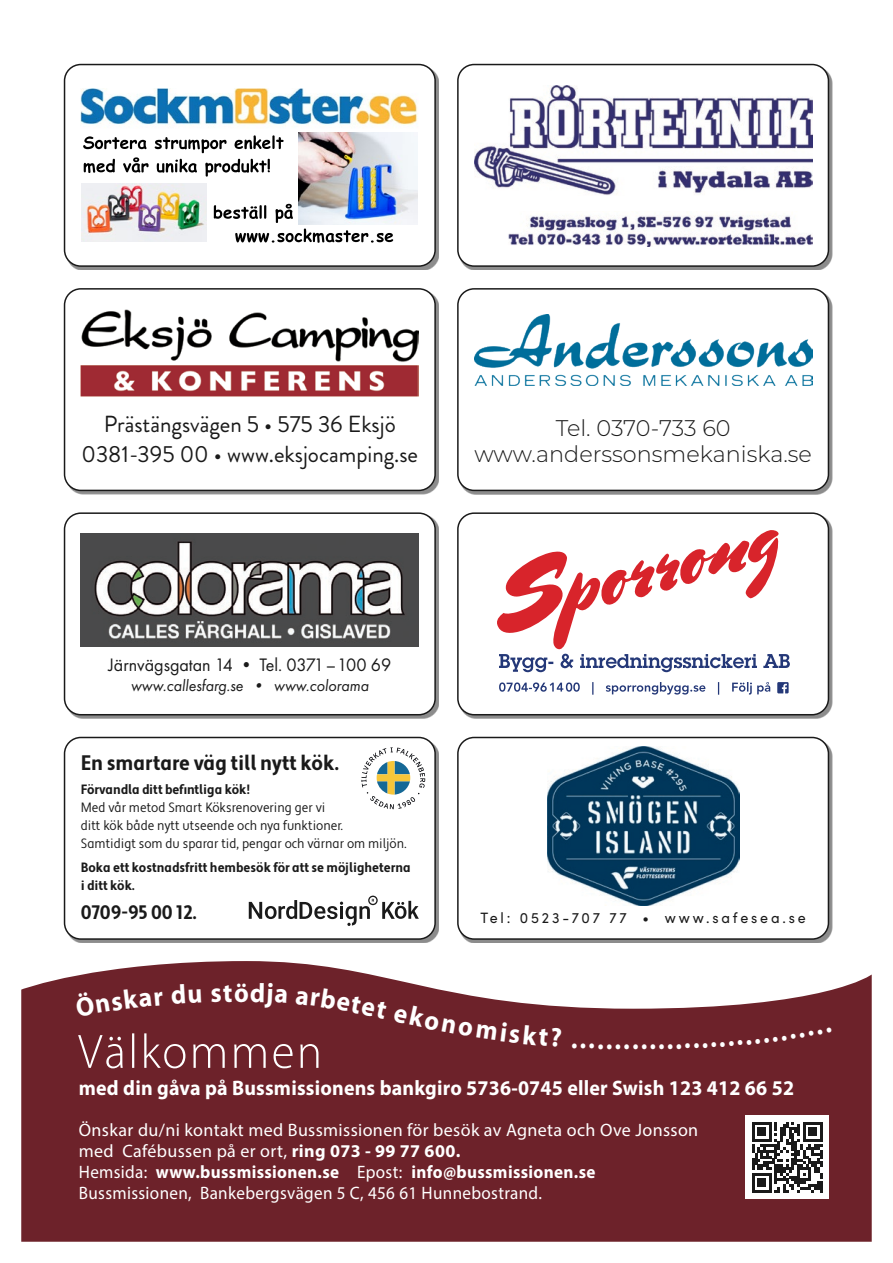
<style>
.page{position:relative;width:893px;height:1263px;background:#fff}
.page>*{position:absolute;margin:0;border:0;box-sizing:border-box;transform-origin:0 0}
.t1{font:700 27px "Myriad";color:#fff;scale:.95 1}
.t2{font:23.25px/30px "Brandon Grotesque";color:#1a1a1a;text-align:center}
.t3{font:300 22.65px/26.7px "Montserrat";color:#1a1a1a;text-align:center}
.t4{font:700 21px "Myriad Pro";letter-spacing:.01em;color:#fff;scale:.95 1}
.t5{font:700 condensed 21px "Apertura";color:#1a1a1a}
.t6{font:700 condensed 19.5px "Apertura";color:#1a1a1a}
.t7{font:18.75px "Futura PT";color:#1a1a1a;scale:.96 1}
.t8{font:18px/21px "Myriad Pro";letter-spacing:.02em;color:#fff}
.t9{font:italic 16.5px "Futura PT";color:#1a1a1a;scale:.96 1}
.t10{font:15px "Sofia Pro";letter-spacing:.2em;color:#1a1a1a;scale:.95 1}
.t11{font:condensed 13.5px/18px "Apertura";color:#1a1a1a}
.t12{font:700 condensed 13.5px/18px "Apertura";color:#1a1a1a}
.s1{font-weight:700}
</style>
<div class="page">
<svg style="left:21px;top:961px;width:851px;height:281px;background:#7c3940"></svg>
<svg style="left:78px;top:1033px;width:240px;height:35px;background:#84454c"></svg>
<div style="left:745px;top:1115px;width:84px;height:84px;background:#fff"></div>
<svg style="left:752px;top:1122px;width:70px;height:70px"></svg>
<div style="left:67px;top:67px;width:372px;height:203px;background:#1a1a1a;opacity:.5"></div>
<div style="left:65px;top:65px;width:370px;height:201px;background:#fff;border-radius:16px"></div>
<div style="left:64px;top:64px;width:372px;height:203px;border:2px solid #1a1a1a;border-radius:16px"></div>
<div style="left:67px;top:291px;width:372px;height:203px;background:#1a1a1a;opacity:.5"></div>
<div style="left:65px;top:289px;width:370px;height:201px;background:#fff;border-radius:16px"></div>
<div style="left:64px;top:288px;width:372px;height:203px;border:2px solid #1a1a1a;border-radius:16px"></div>
<div style="left:67px;top:515px;width:372px;height:204px;background:#1a1a1a;opacity:.5"></div>
<div style="left:65px;top:513px;width:370px;height:202px;background:#fff;border-radius:16px"></div>
<div style="left:64px;top:512px;width:372px;height:203px;border:2px solid #1a1a1a;border-radius:16px"></div>
<div style="left:67px;top:740px;width:372px;height:203px;background:#1a1a1a;opacity:.5"></div>
<div style="left:65px;top:737px;width:370px;height:202px;background:#fff;border-radius:16px"></div>
<div style="left:64px;top:737px;width:372px;height:203px;border:2px solid #1a1a1a;border-radius:16px"></div>
<div style="left:460px;top:67px;width:372px;height:203px;background:#1a1a1a;opacity:.5"></div>
<div style="left:458px;top:65px;width:370px;height:201px;background:#fff;border-radius:16px"></div>
<div style="left:457px;top:64px;width:372px;height:203px;border:2px solid #1a1a1a;border-radius:16px"></div>
<div style="left:460px;top:291px;width:372px;height:203px;background:#1a1a1a;opacity:.5"></div>
<div style="left:458px;top:289px;width:370px;height:201px;background:#fff;border-radius:16px"></div>
<div style="left:457px;top:288px;width:372px;height:203px;border:2px solid #1a1a1a;border-radius:16px"></div>
<div style="left:460px;top:515px;width:372px;height:204px;background:#1a1a1a;opacity:.5"></div>
<div style="left:458px;top:513px;width:370px;height:202px;background:#fff;border-radius:16px"></div>
<div style="left:457px;top:512px;width:372px;height:203px;border:2px solid #1a1a1a;border-radius:16px"></div>
<div style="left:460px;top:740px;width:372px;height:203px;background:#1a1a1a;opacity:.5"></div>
<div style="left:458px;top:737px;width:370px;height:202px;background:#fff;border-radius:16px"></div>
<div style="left:457px;top:737px;width:372px;height:203px;border:2px solid #1a1a1a;border-radius:16px"></div>
<img style="left:81px;top:88px;width:337px;height:57px">
<img style="left:81px;top:183px;width:126px;height:58px">
<svg style="left:83px;top:136px;width:64px;height:13px"></svg>
<svg style="left:155px;top:137px;width:72px;height:16px"></svg>
<svg style="left:235px;top:135px;width:49px;height:14px"></svg>
<svg style="left:84px;top:159px;width:31px;height:14px"></svg>
<svg style="left:123px;top:157px;width:26px;height:16px"></svg>
<svg style="left:157px;top:159px;width:40px;height:14px"></svg>
<svg style="left:205px;top:159px;width:65px;height:18px"></svg>
<img style="left:298px;top:132px;width:120px;height:93px">
<svg style="left:214px;top:204px;width:179px;height:39px"></svg>
<img style="left:474px;top:85px;width:338px;height:110px">
<img style="left:508px;top:215px;width:304px;height:31px">
<img style="left:547px;top:746px;width:192px;height:160px">
<img style="left:81px;top:534px;width:338px;height:113px">
<img style="left:474px;top:315px;width:338px;height:71px">
<img style="left:81px;top:309px;width:338px;height:87px">
<svg style="left:497px;top:530px;width:293px;height:142px"></svg>
<svg style="left:499px;top:682px;width:271px;height:13px"></svg>
<svg style="left:777px;top:682px;width:12px;height:11px"></svg>
<svg style="left:361px;top:747px;width:64px;height:62px"></svg>
<svg style="left:249px;top:896px;width:170px;height:30px"></svg>
<div style="left:74px;top:988px;width:89px;height:29px;background:#6d222a"></div>
<svg style="left:171px;top:984px;width:30px;height:20px"></svg>
<svg style="left:211px;top:985px;width:21px;height:17px"></svg>
<svg style="left:251px;top:982px;width:36px;height:26px"></svg>
<div style="left:296px;top:988px;width:91px;height:31px;background:#6d222a"></div>
<div style="left:393px;top:1006px;width:168px;height:41px;background:#6d222a"></div>
<svg style="left:572px;top:1043px;width:49px;height:6px"></svg>
<div style="left:651px;top:1027px;width:181px;height:22px;background:#6d222a"></div>
<p class="t2" style="left:82px;top:409px;width:338px">Prästängsvägen 5 • 575 36 Eksjö<br>0381-395 00 • www.eksjocamping.se</p>
<p class="t3" style="left:474px;top:414px;width:339px">Tel. 0370-733 60 www.anderssonsmekaniska.se</p>
<p class="t7" style="left:108px;top:654px;width:296px">Järnvägsgatan 14 • Tel. 0371–100 69</p>
<p class="t9" style="left:131px;top:676px;width:249px">www.callesfarg.se • www.colorama</p>
<p class="t5" style="left:81px;top:749px;width:260px">En smartare väg till nytt kök.</p>
<p class="t12" style="left:81px;top:781px;width:171px">Förvandla ditt befintliga kök!</p>
<p class="t11" style="left:81px;top:799px;width:327px">Med vår metod Smart Köksrenovering ger vi<br>ditt kök både nytt utseende och nya funktioner.<br>Samtidigt som du sparar tid, pengar och värnar om miljön.</p>
<p class="t12" style="left:81px;top:859px;width:332px">Boka ett kostnadsfritt hembesök för att se möjligheterna i ditt kök.</p>
<p class="t6" style="left:81px;top:900px;width:118px">0709-95 00 12.</p>
<h1 class="t1" style="left:234px;top:979px;width:17px">ö</h1>
<p class="t10" style="left:480px;top:907px;width:344px">Tel: 0523-707 77 • www.safesea.se</p>
<h1 class="t1" style="left:623px;top:1026px;width:27px">...</h1>
<p class="t4" style="left:79px;top:1074px;width:754px">med din gåva på Bussmissionens bankgiro 5736-0745 eller Swish 123 412 66 52</p>
<p class="t8" style="left:79px;top:1119px;width:621px">Önskar du/ni kontakt med Bussmissionen för besök av Agneta och Ove Jonsson med Cafébussen på er ort, <span class="s1">ring 073 - 99 77 600.<br></span>Hemsida: <span class="s1">www.bussmissionen.se</span> Epost: <span class="s1">info@bussmissionen.se </span>Bussmissionen, Bankebergsvägen 5 C, 456 61 Hunnebostrand.</p>
</div>
